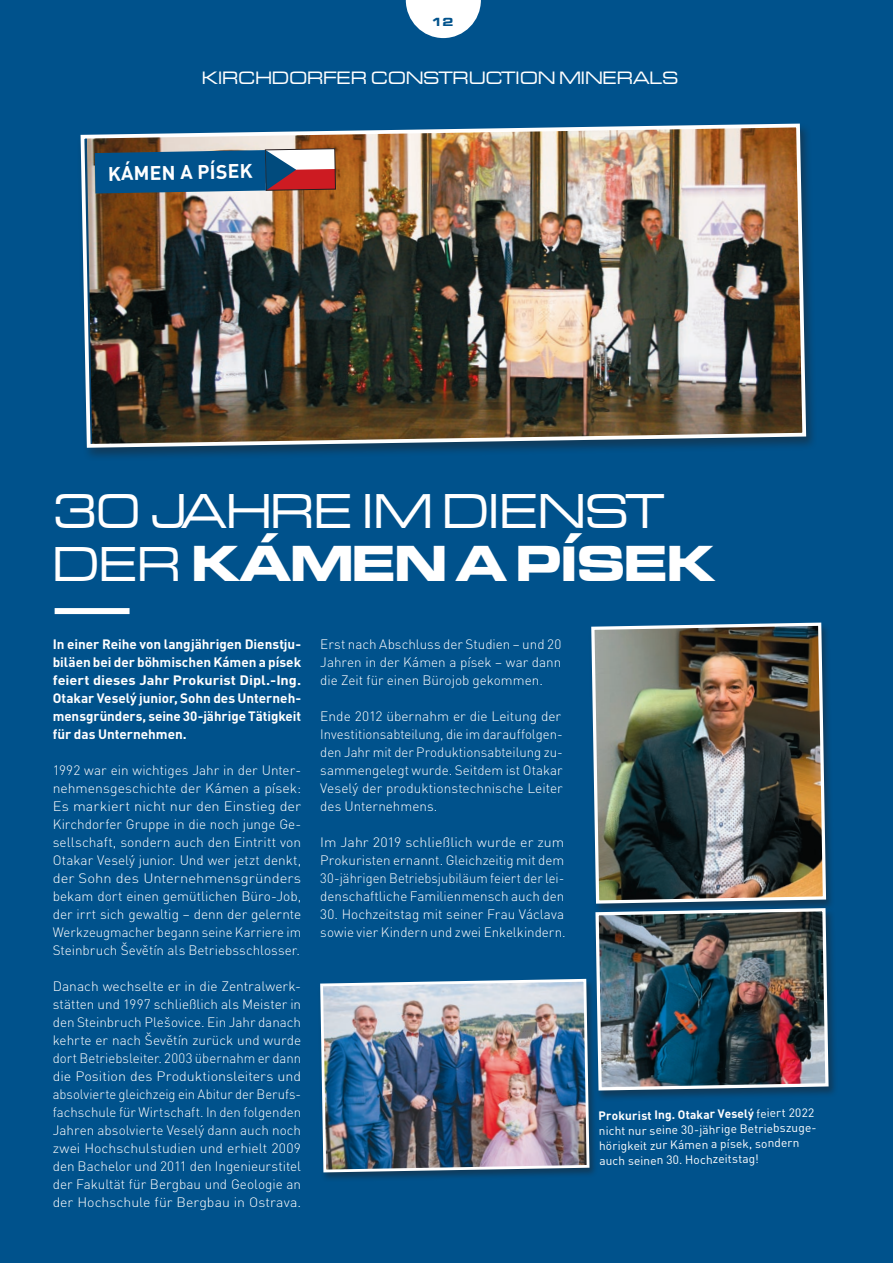
<style>
.page{position:relative;width:893px;height:1263px;background:#00528c}
.page>*{position:absolute;margin:0;border:0;box-sizing:border-box;transform-origin:0 0}
.t1{font:45px "Thekla Bold Extended";color:#fff}
.t2{font:43.5px "Thekla Extended";color:#fff}
.t3{font:700 19.5px "DIN Pro";color:#fff}
.t4{font:15.9px "Thekla Extended";letter-spacing:.015em;color:#fff}
.t5{font:300 13.5px/18px "DIN Pro";color:#fff;text-align:justify}
.t6{font:700 13.5px/18px "DIN Pro";letter-spacing:-.005em;color:#fff;text-align:justify}
.t7{font:300 13.5px/18px "DIN Pro";color:#fff;text-align:justify;scale:1.05 1}
.Bildunterschrift{font:12px/15px "DIN Pro";color:#fff}
.t8{font:10.5px "Thekla Bold Extended";color:#00528c}
.s1{font-family:"Thekla Extended";font-size:43.5px}
.s2{font-weight:700}
</style>
<div class="page">
<svg style="left:406px;top:0;width:75px;height:38px"></svg>
<div style="left:588px;top:622px;width:247px;height:293px;background:#231f20;opacity:.44"></div>
<img style="left:590px;top:622px;width:238px;height:283px">
<div style="left:593px;top:907px;width:245px;height:195px;background:#231f20;opacity:.44"></div>
<img style="left:594px;top:906px;width:236px;height:186px">
<div style="left:318px;top:978px;width:280px;height:204px;background:#231f20;opacity:.44"></div>
<img style="left:319px;top:978px;width:272px;height:196px">
<div style="left:77px;top:122px;width:740px;height:339px;background:#231f20;opacity:.44"></div>
<img style="left:79px;top:122px;width:729px;height:328px">
<div style="left:55px;top:608px;width:75px;height:6px;background:#fff"></div>
<svg style="left:95px;top:148px;width:241px;height:45px"></svg>
<p class="t8" style="left:431px;top:14px;width:23px">12</p>
<p class="t4" style="left:202px;top:64px;width:478px">KIRCHDORFER CONSTRUCTION MINERALS</p>
<p class="t3" style="left:108px;top:160px;width:146px;rotate:-1deg">KÁMEN A PÍSEK</p>
<p class="t2" style="left:52px;top:476px;width:613px">30 JAHRE IM DIENST</p>
<p class="t1" style="left:52px;top:529px;width:663px"><span class="s1">DER</span> KÁMEN A PÍSEK</p>
<p class="t6" style="left:53px;top:635px;width:250px">In einer Reihe von langjährigen Dienstju&shy;biläen bei der böhmischen Kámen a písek feiert dieses Jahr Prokurist Dipl.-Ing.<br>Otakar Veselý junior, Sohn des Unterneh&shy;mensgründers, seine 30-jährige Tätigkeit für das Unternehmen.</p>
<p class="t5" style="left:53px;top:761px;width:250px">1992 war ein wichtiges Jahr in der Unter&shy;nehmensgeschichte der Kámen a písek:<br>Es markiert nicht nur den Einstieg der Kirchdorfer Gruppe in die noch junge Ge&shy;sellschaft, sondern auch den Eintritt von Otakar Veselý junior. Und wer jetzt denkt, der Sohn des Unternehmensgründers bekam dort einen gemütlichen Büro-Job, der irrt sich gewaltig – denn der gelernte Werkzeugmacher begann seine Karriere im Steinbruch Ševětín als Betriebsschlosser.</p>
<p class="t5" style="left:53px;top:977px;width:250px">Danach wechselte er in die Zentralwerk&shy;stätten und 1997 schließlich als Meister in den Steinbruch Plešovice. Ein Jahr danach kehrte er nach Ševětín zurück und wurde dort Betriebsleiter. 2003 übernahm er dann die Position des Produktionsleiters und absolvierte gleichzeig ein Abitur der Berufs&shy;fachschule für Wirtschaft. In den folgenden Jahren absolvierte Veselý dann auch noch zwei Hochschulstudien und erhielt 2009 den Bachelor und 2011 den Ingenieurstitel der Fakultät für Bergbau und Geologie an der Hochschule für Bergbau in Ostrava.</p>
<p class="t5" style="left:320px;top:635px;width:242px">Erst nach Abschluss der Studien – und 20<br>Jahren in der Kámen a písek – war dann die Zeit für einen Bürojob gekommen.</p>
<p class="t5" style="left:320px;top:707px;width:244px">Ende 2012 übernahm er die Leitung der Investitionsabteilung, die im darauffolgen&shy;den Jahr mit der Produktionsabteilung zu&shy;sammengelegt wurde. Seitdem ist Otakar Veselý der produktionstechnische Leiter des Unternehmens.</p>
<p class="t7" style="left:320px;top:833px;width:234px">Im Jahr 2019 schließlich wurde er zum Prokuristen ernannt. Gleichzeitig mit dem 30-jährigen Betriebsjubiläum feiert der lei&shy;denschaftliche Familienmensch auch den</p>
<p class="t5" style="left:320px;top:905px;width:247px">30. Hochzeitstag mit seiner Frau Václava sowie vier Kindern und zwei Enkelkindern.</p>
<p class="Bildunterschrift" style="left:598px;top:1108px;width:220px;rotate:-1deg"><span class="s2">Prokurist Ing. Otakar Veselý</span> feiert 2022 nicht nur seine 30-jährige Betriebszuge-</p>
<p class="Bildunterschrift" style="left:599px;top:1138px;width:202px;rotate:-1deg">hörigkeit zur Kámen a písek, sondern</p>
<p class="Bildunterschrift" style="left:599px;top:1153px;width:161px;rotate:-1deg">auch seinen 30. Hochzeitstag!</p>
</div>
